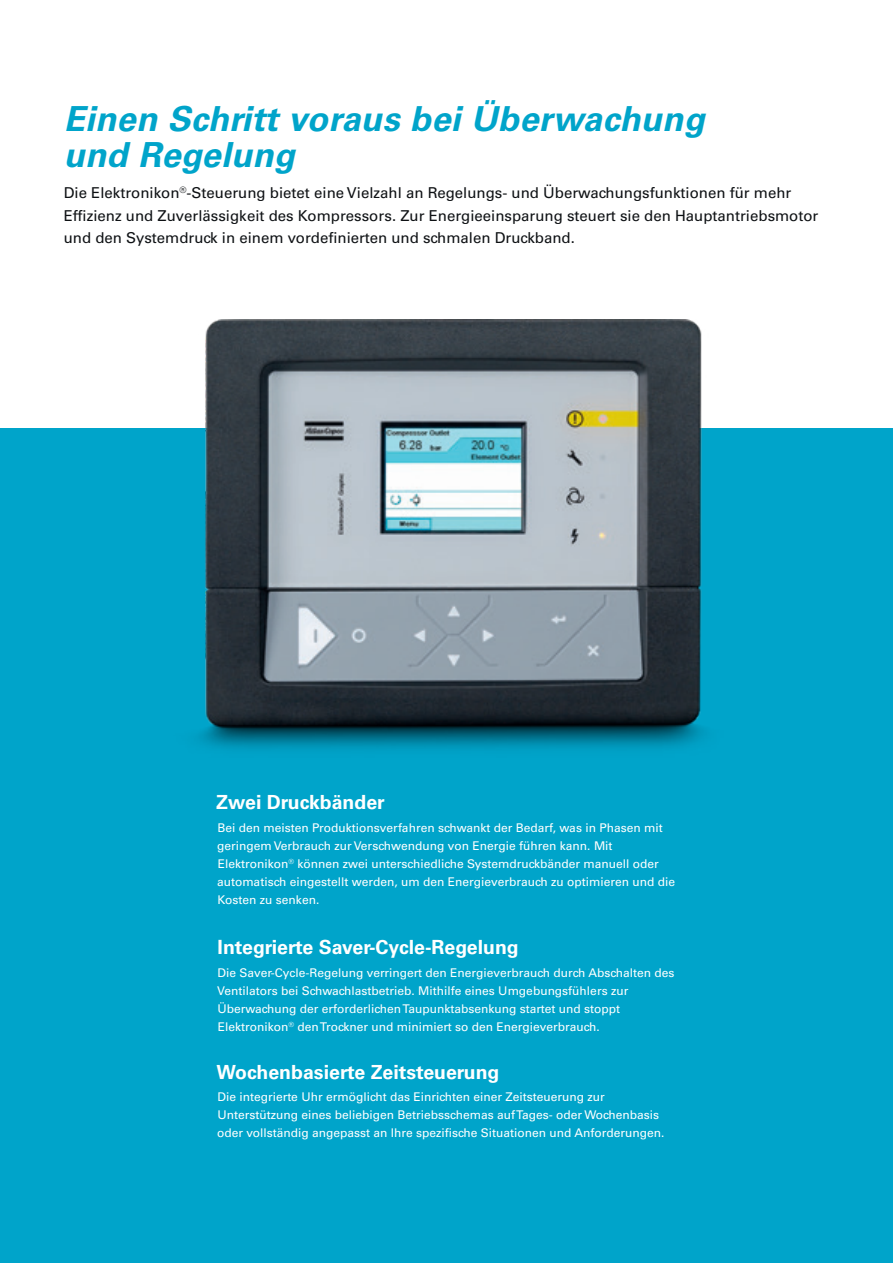
<style>
.page{position:relative;width:893px;height:1263px;background:#fff}
.page>*{position:absolute;margin:0;border:0;box-sizing:border-box;transform-origin:0 0}
.t1{font:italic 700 34.5px/36px "Univers LT Std";letter-spacing:.01em;color:#00a4ca}
.t2{font:700 19.5px "Univers LT Std";color:#fff}
.t3{font:15px/22.5px "Univers LT Std";color:#0e1114}
.t4{font:12px/18px "Univers LT Std";color:#fff}
</style>
<div class="page">
<div style="left:0;top:428px;width:893px;height:835px;background:#00a4ca"></div>
<img style="left:199px;top:319px;width:505px;height:430px">
<h1 class="t1" style="left:64px;top:102px;width:642px">Einen Schritt voraus bei Überwachung und Regelung</h1>
<p class="t3" style="left:64px;top:182px;width:756px">Die Elektronikon<sup>®</sup>-Steuerung bietet eine Vielzahl an Regelungs- und Überwachungsfunktionen für mehr<br>Effizienz und Zuverlässigkeit des Kompressors. Zur Energieeinsparung steuert sie den Hauptantriebsmotor und den Systemdruck in einem vordefinierten und schmalen Druckband.</p>
<h2 class="t2" style="left:216px;top:791px;width:170px">Zwei Druckbänder</h2>
<p class="t4" style="left:217px;top:818px;width:460px">Bei den meisten Produktionsverfahren schwankt der Bedarf, was in Phasen mit geringem Verbrauch zur Verschwendung von Energie führen kann. Mit Elektronikon<sup>®</sup> können zwei unterschiedliche Systemdruckbänder manuell oder automatisch eingestellt werden, um den Energieverbrauch zu optimieren und die Kosten zu senken.</p>
<h2 class="t2" style="left:218px;top:936px;width:303px">Integrierte Saver-Cycle-Regelung</h2>
<p class="t4" style="left:217px;top:963px;width:459px">Die Saver-Cycle-Regelung verringert den Energieverbrauch durch Abschalten des Ventilators bei Schwachlastbetrieb. Mithilfe eines Umgebungsfühlers zur Überwachung der erforderlichen Taupunktabsenkung startet und stoppt Elektronikon<sup>®</sup> den Trockner und minimiert so den Energieverbrauch.</p>
<h2 class="t2" style="left:217px;top:1061px;width:284px">Wochenbasierte Zeitsteuerung</h2>
<p class="t4" style="left:217px;top:1088px;width:449px">Die integrierte Uhr ermöglicht das Einrichten einer Zeitsteuerung zur<br>Unterstützung eines beliebigen Betriebsschemas auf Tages- oder Wochenbasis oder vollständig angepasst an Ihre spezifische Situationen und Anforderungen.</p>
</div>
